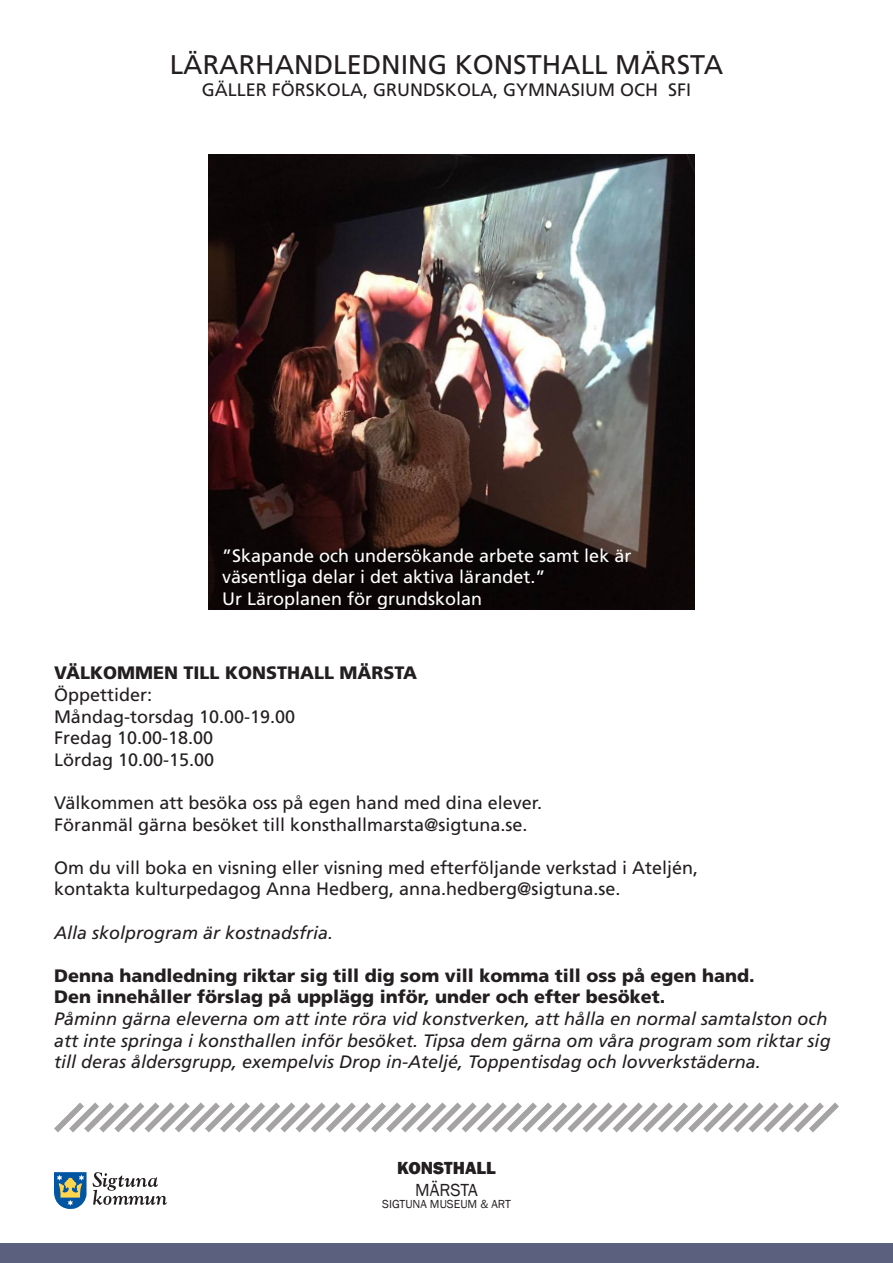
<style>
.page{position:relative;width:893px;height:1263px;background:#fff}
.page>*{position:absolute;margin:0;border:0;box-sizing:border-box;transform-origin:0 0}
.t1{font:27px "Frutiger LT Std";color:#231f20}
.t2{font:18px "Frutiger LT Std";color:#231f20}
.t3{font:italic 18px/21.6px "Frutiger LT Std";color:#231f20}
.t4{font:900 18px "Frutiger LT Std";color:#231f20}
.t5{font:18px "Frutiger LT Std";color:#fff}
.t6{font:800 18px "Franklin Gothic";color:#231f20}
.t7{font:18px "Franklin Gothic";color:#231f20}
.t8{font:12px "Franklin Gothic";color:#231f20}
</style>
<div class="page">
<img style="left:208px;top:154px;width:486px;height:455px">
<div style="left:0;top:1244px;width:893px;height:19px;background:#5a607d"></div>
<svg style="left:54px;top:1172px;width:33px;height:37px"></svg>
<svg style="left:93px;top:1172px;width:74px;height:33px"></svg>
<svg style="left:54px;top:1102px;width:785px;height:31px"></svg>
<p class="t1" style="left:170px;top:49px;width:555px">LÄRARHANDLEDNING KONSTHALL MÄRSTA</p>
<p class="t2" style="left:202px;top:79px;width:491px">GÄLLER FÖRSKOLA, GRUNDSKOLA, GYMNASIUM OCH SFI</p>
<p class="t5" style="left:222px;top:545px;width:411px">”Skapande och undersökande arbete samt lek är</p>
<p class="t5" style="left:222px;top:566px;width:325px">väsentliga delar i det aktiva lärandet.”</p>
<p class="t5" style="left:222px;top:588px;width:262px">Ur Läroplanen för grundskolan</p>
<p class="t4" style="left:54px;top:662px;width:365px">VÄLKOMMEN TILL KONSTHALL MÄRSTA</p>
<p class="t2" style="left:54px;top:684px;width:100px">Öppettider:</p>
<p class="t2" style="left:54px;top:706px;width:243px">Måndag-torsdag 10.00-19.00</p>
<p class="t2" style="left:54px;top:727px;width:161px">Fredag 10.00-18.00</p>
<p class="t2" style="left:54px;top:749px;width:162px">Lördag 10.00-15.00</p>
<p class="t2" style="left:54px;top:792px;width:490px">Välkommen att besöka oss på egen hand med dina elever.</p>
<p class="t2" style="left:54px;top:814px;width:475px">Föranmäl gärna besöket till konsthallmarsta@sigtuna.se.</p>
<p class="t2" style="left:54px;top:857px;width:646px">Om du vill boka en visning eller visning med efterföljande verkstad i Ateljén,</p>
<p class="t2" style="left:54px;top:878px;width:568px">kontakta kulturpedagog Anna Hedberg, anna.hedberg@sigtuna.se.</p>
<p class="t3" style="left:54px;top:922px;width:281px">Alla skolprogram är kostnadsfria.</p>
<p class="t4" style="left:54px;top:965px;width:702px">Denna handledning riktar sig till dig som vill komma till oss på egen hand.</p>
<p class="t4" style="left:54px;top:986px;width:613px">Den innehåller förslag på upplägg inför, under och efter besöket.</p>
<p class="t3" style="left:54px;top:1008px;width:778px">Påminn gärna eleverna om att inte röra vid konstverken, att hålla en normal samtalston och att inte springa i konsthallen inför besöket. Tipsa dem gärna om våra program som riktar sig till deras åldersgrupp, exempelvis Drop in-Ateljé, Toppentisdag och lovverkstäderna.</p>
<p class="t6" style="left:397px;top:1157px;width:100px">KONSTHALL</p>
<p class="t7" style="left:415px;top:1179px;width:64px">MÄRSTA</p>
<p class="t8" style="left:382px;top:1197px;width:130px">SIGTUNA MUSEUM &amp; ART</p>
</div>
